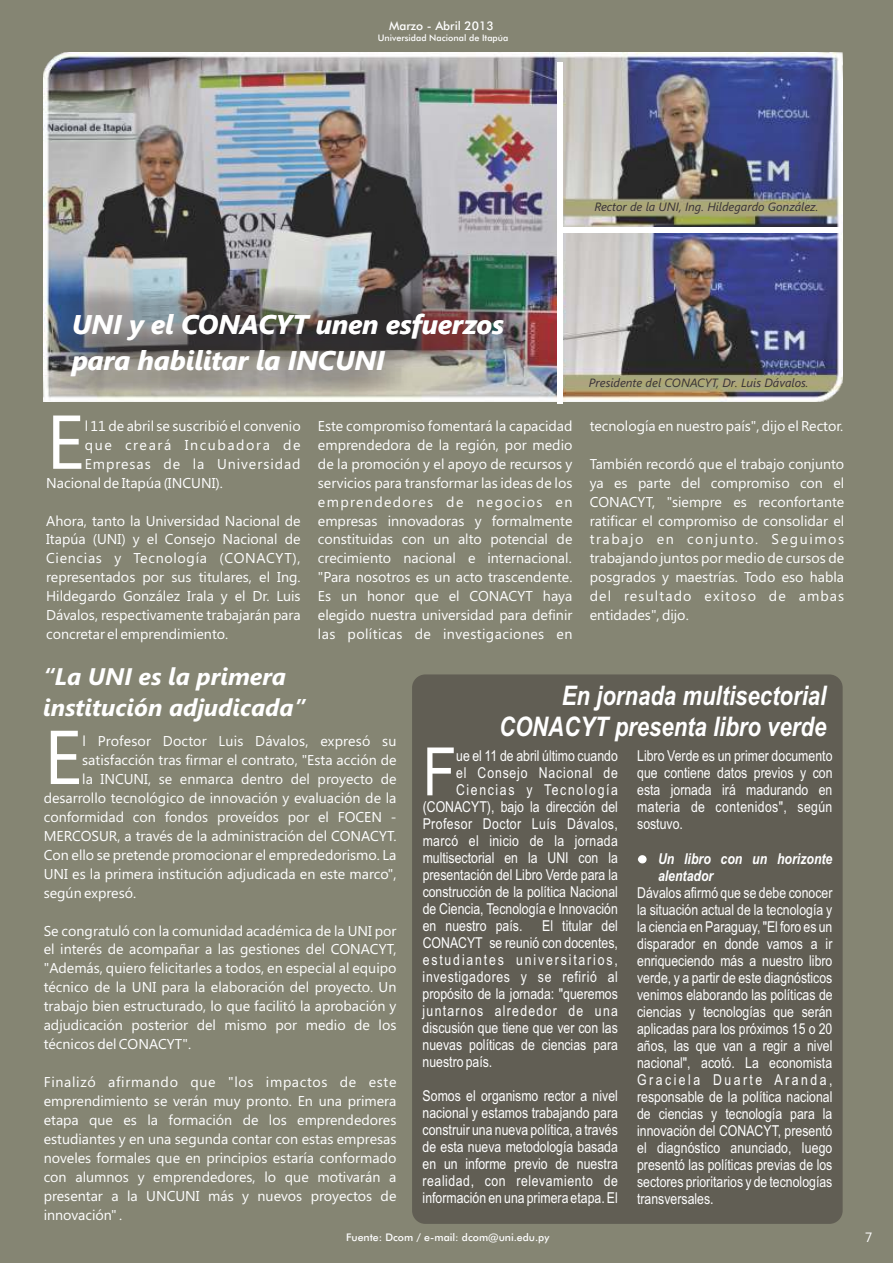
<style>
.page{position:relative;width:893px;height:1263px;background:#858573}
.page>*{position:absolute;margin:0;border:0;box-sizing:border-box;transform-origin:0 0}
.t1{font:76.05px "Segoe UI";color:#fff}
.t2{font:66.75px "Arial Narrow";color:#fff}
.t3{font:italic 700 27px/31px "Arial Narrow";color:#fff;text-align:right}
.t4{font:italic 700 27px/35.8px "Segoe UI";color:#fff}
.t5{font:italic 700 24px/32px "Segoe UI";color:#fff}
.t6{font:15px/17px "Arial Narrow";color:#fff}
.t7{font:italic 700 15px "Arial Narrow";color:#fff}
.t8{font:15px "Arial Narrow";letter-spacing:.025em;color:#fff}
.t9{font:15px "Arial Narrow";letter-spacing:.03em;color:#fff}
.t10{font:15px "Arial Narrow";letter-spacing:.125em;color:#fff}
.t11{font:15px "Arial Narrow";letter-spacing:.04em;color:#fff}
.t12{font:15px "Arial Narrow";letter-spacing:.035em;color:#fff}
.t13{font:15px "Arial Narrow";letter-spacing:.085em;color:#fff}
.t14{font:15px "Arial Narrow";letter-spacing:.055em;color:#fff}
.t15{font:15px "Arial Narrow";letter-spacing:.105em;color:#fff}
.t16{font:14.25px/18.9px "Segoe UI";color:#fff;text-align:justify}
.t17{font:14.25px "Segoe UI";letter-spacing:.03em;color:#fff}
.t18{font:13.5px "Segoe UI";color:#fff}
.t19{font:italic 12px "Segoe UI";color:#383336}
.t20{font:500 12px "Futura BT";color:#fff}
.t21{font:500 10.5px "Futura BT";color:#fff}
.t22{font:500 9px "Futura BT";color:#fff}
</style>
<div class="page">
<img style="left:43px;top:52px;width:799px;height:349px">
<div style="left:43px;top:244px;width:513px;height:172px;background:#383336;opacity:.98"></div>
<div style="left:412px;top:674px;width:431px;height:550px;background:#615e54;border-radius:13px"></div>
<div style="left:638px;top:855px;width:9px;height:8px;background:#fff;border-radius:50%"></div>
<div style="left:557px;top:62px;width:6px;height:342px;background:#fff"></div>
<div style="left:561px;top:227px;width:279px;height:5px;background:#fff"></div>
<div style="left:42px;top:252px;width:514px;height:172px;background:#383336;opacity:.98"></div>
<p class="t20" style="left:389px;top:21px;width:106px">Marzo - Abril 2013</p>
<p class="t22" style="left:378px;top:34px;width:132px">Universidad Nacional de Itapúa</p>
<h3 class="t4" style="left:72px;top:309px;width:433px">UNI y el CONACYT unen esfuerzos para habilitar la INCUNI</h3>
<p class="t19" style="left:594px;top:202px;width:225px">Rector de la UNI, Ing. Hildegardo González.</p>
<p class="t19" style="left:589px;top:379px;width:221px">Presidente del CONACYT, Dr. Luis Dávalos.</p>
<h1 class="t1" style="left:46px;top:413px;width:40px">E</h1>
<p class="t16" style="left:85px;top:418px;width:760px">l 11 de abril se suscribió el convenio Este compromiso fomentará la capacidad tecnología en nuestro país", dijo el Rector.</p>
<p class="t16" style="left:85px;top:436px;width:489px">que creará Incubadora de emprendedora de la región, por medio</p>
<p class="t16" style="left:85px;top:455px;width:761px">Empresas de la Universidad de la promoción y el apoyo de recursos y También recordó que el trabajo conjunto</p>
<p class="t16" style="left:46px;top:474px;width:178px">Nacional de Itapúa (INCUNI).</p>
<p class="t16" style="left:318px;top:474px;width:528px">servicios para transformar las ideas de los ya es parte del compromiso con el</p>
<p class="t16" style="left:318px;top:493px;width:528px">emprendedores de negocios en CONACYT, "siempre es reconfortante</p>
<p class="t16" style="left:46px;top:512px;width:800px">Ahora, tanto la Universidad Nacional de empresas innovadoras y formalmente ratificar el compromiso de consolidar el</p>
<p class="t16" style="left:46px;top:531px;width:800px">Itapúa (UNI) y el Consejo Nacional de constituidas con un alto potencial de trabajo en conjunto. Seguimos</p>
<p class="t16" style="left:46px;top:550px;width:527px">Ciencias y Tecnología (CONACYT), crecimiento nacional e internacional.</p>
<p class="t16" style="left:46px;top:550px;width:800px;text-align:left;text-indent:544px">trabajando juntos por medio de cursos de representados por sus titulares, el Ing. "Para nosotros es un acto trascendente. posgrados y maestrías. Todo eso habla Hildegardo González Irala y el Dr. Luis Es un honor que el CONACYT haya del resultado exitoso de ambas Dávalos, respectivamente trabajarán para elegido nuestra universidad para definir entidades", dijo.<br>concretar el emprendimiento.</p>
<p class="t17" style="left:318px;top:629px;width:256px">las políticas de investigaciones en</p>
<h3 class="t5" style="left:43px;top:662px;width:264px">“La UNI es la primera institución adjudicada”</h3>
<h1 class="t1" style="left:44px;top:729px;width:40px">E</h1>
<p class="t16" style="left:82px;top:733px;width:316px">l Profesor Doctor Luis Dávalos, expresó su</p>
<p class="t16" style="left:82px;top:752px;width:316px">satisfacción tras firmar el contrato, "Esta acción de</p>
<p class="t16" style="left:82px;top:771px;width:316px">la INCUNI, se enmarca dentro del proyecto de</p>
<p class="t16" style="left:44px;top:790px;width:354px">desarrollo tecnológico de innovación y evaluación de la</p>
<p class="t16" style="left:44px;top:809px;width:354px">conformidad con fondos proveídos por el FOCEN -</p>
<p class="t16" style="left:44px;top:828px;width:354px">MERCOSUR, a través de la administración del CONACYT.</p>
<p class="t16" style="left:44px;top:846px;width:354px">Con ello se pretende promocionar el emprededorismo. La</p>
<p class="t16" style="left:44px;top:865px;width:354px">UNI es la primera institución adjudicada en este marco",</p>
<p class="t16" style="left:44px;top:884px;width:94px">según expresó.</p>
<p class="t16" style="left:44px;top:922px;width:354px">Se congratuló con la comunidad académica de la UNI por el interés de acompañar a las gestiones del CONACYT, "Además, quiero felicitarles a todos, en especial al equipo técnico de la UNI para la elaboración del proyecto. Un trabajo bien estructurado, lo que facilitó la aprobación y adjudicación posterior del mismo por medio de los técnicos del CONACYT".</p>
<p class="t16" style="left:44px;top:1074px;width:354px">Finalizó afirmando que "los impactos de este emprendimiento se verán muy pronto. En una primera etapa que es la formación de los emprendedores estudiantes y en una segunda contar con estas empresas noveles formales que en principios estaría conformado con alumnos y emprendedores, lo que motivarán a presentar a la UNCUNI más y nuevos proyectos de innovación" .</p>
<h3 class="t3" style="left:499px;top:683px;width:329px">En jornada multisectorial<br>CONACYT presenta libro verde</h3>
<h2 class="t2" style="left:423px;top:747px;width:35px">F</h2>
<p class="t6" style="left:456px;top:749px;width:163px">ue el 11 de abril último cuando</p>
<p class="t6" style="left:637px;top:749px;width:197px">Libro Verde es un primer documento</p>
<p class="t14" style="left:456px;top:767px;width:163px">el Consejo Nacional de</p>
<p class="t6" style="left:637px;top:766px;width:197px">que contiene datos previos y con</p>
<p class="t15" style="left:456px;top:784px;width:163px">Ciencias y Tecnología</p>
<p class="t6" style="left:637px;top:783px;width:197px">esta jornada irá madurando en</p>
<p class="t6" style="left:423px;top:800px;width:197px">(CONACYT), bajo la dirección del</p>
<p class="t8" style="left:637px;top:801px;width:197px">materia de contenidos", según</p>
<p class="t9" style="left:423px;top:818px;width:197px">Profesor Doctor Luís Dávalos,</p>
<p class="t6" style="left:637px;top:817px;width:47px">sostuvo.</p>
<p class="t6" style="left:423px;top:834px;width:197px">marcó el inicio de la jornada multisectorial en la UNI con la</p>
<p class="t7" style="left:658px;top:853px;width:176px">Un libro con un horizonte</p>
<p class="t6" style="left:423px;top:868px;width:197px">presentación del Libro Verde para la</p>
<p class="t7" style="left:658px;top:870px;width:57px">alentador</p>
<p class="t6" style="left:423px;top:885px;width:197px">construcción de la política Nacional</p>
<p class="t6" style="left:637px;top:885px;width:197px">Dávalos afirmó que se debe conocer</p>
<p class="t6" style="left:423px;top:902px;width:197px">de Ciencia, Tecnología e Innovación</p>
<p class="t6" style="left:637px;top:902px;width:197px">la situación actual de la tecnología y</p>
<p class="t6" style="left:423px;top:919px;width:101px">en nuestro país.</p>
<p class="t6" style="left:542px;top:919px;width:77px">El titular del</p>
<p class="t6" style="left:637px;top:919px;width:197px">la ciencia en Paraguay, "El foro es un</p>
<p class="t6" style="left:423px;top:936px;width:197px">CONACYT se reunió con docentes,</p>
<p class="t6" style="left:637px;top:936px;width:197px">disparador en donde vamos a ir</p>
<p class="t10" style="left:423px;top:954px;width:197px">estudiantes universitarios,</p>
<p class="t6" style="left:637px;top:953px;width:197px">enriqueciendo más a nuestro libro</p>
<p class="t11" style="left:423px;top:971px;width:197px">investigadores y se refirió al</p>
<p class="t6" style="left:637px;top:970px;width:197px">verde, y a partir de este diagnósticos</p>
<p class="t6" style="left:423px;top:987px;width:197px">propósito de la jornada: "queremos</p>
<p class="t6" style="left:637px;top:987px;width:197px">venimos elaborando las políticas de</p>
<p class="t13" style="left:423px;top:1005px;width:197px">juntarnos alrededor de una</p>
<p class="t6" style="left:637px;top:1004px;width:197px">ciencias y tecnologías que serán</p>
<p class="t6" style="left:423px;top:1021px;width:197px">discusión que tiene que ver con las</p>
<p class="t6" style="left:637px;top:1021px;width:197px">aplicadas para los próximos 15 o 20</p>
<p class="t6" style="left:423px;top:1038px;width:197px">nuevas políticas de ciencias para</p>
<p class="t6" style="left:637px;top:1038px;width:197px">años, las que van a regir a nivel</p>
<p class="t6" style="left:423px;top:1055px;width:71px">nuestro país.</p>
<p class="t6" style="left:637px;top:1055px;width:197px">nacional", acotó. La economista<br>Graciela Duarte Aranda,</p>
<p class="t6" style="left:423px;top:1089px;width:197px">Somos el organismo rector a nivel</p>
<p class="t6" style="left:637px;top:1089px;width:197px">responsable de la política nacional</p>
<p class="t6" style="left:423px;top:1105px;width:197px">nacional y estamos trabajando para</p>
<p class="t6" style="left:637px;top:1106px;width:197px">de ciencias y tecnología para la</p>
<p class="t6" style="left:423px;top:1122px;width:197px">construir una nueva política, a través</p>
<p class="t6" style="left:637px;top:1123px;width:197px">innovación del CONACYT, presentó</p>
<p class="t6" style="left:423px;top:1139px;width:197px">de esta nueva metodología basada</p>
<p class="t6" style="left:637px;top:1140px;width:197px">el diagnóstico anunciado, luego</p>
<p class="t6" style="left:423px;top:1156px;width:197px">en un informe previo de nuestra</p>
<p class="t6" style="left:637px;top:1157px;width:197px">presentó las políticas previas de los</p>
<p class="t12" style="left:423px;top:1175px;width:197px">realidad, con relevamiento de</p>
<p class="t6" style="left:637px;top:1174px;width:197px">sectores prioritarios y de tecnologías</p>
<p class="t6" style="left:423px;top:1190px;width:197px">información en una primera etapa. El</p>
<p class="t6" style="left:637px;top:1191px;width:78px">transversales.</p>
<p class="t21" style="left:346px;top:1233px;width:205px">Fuente: Dcom / e-mail: dcom@uni.edu.py</p>
<p class="t18" style="left:865px;top:1232px;width:9px">7</p>
</div>
